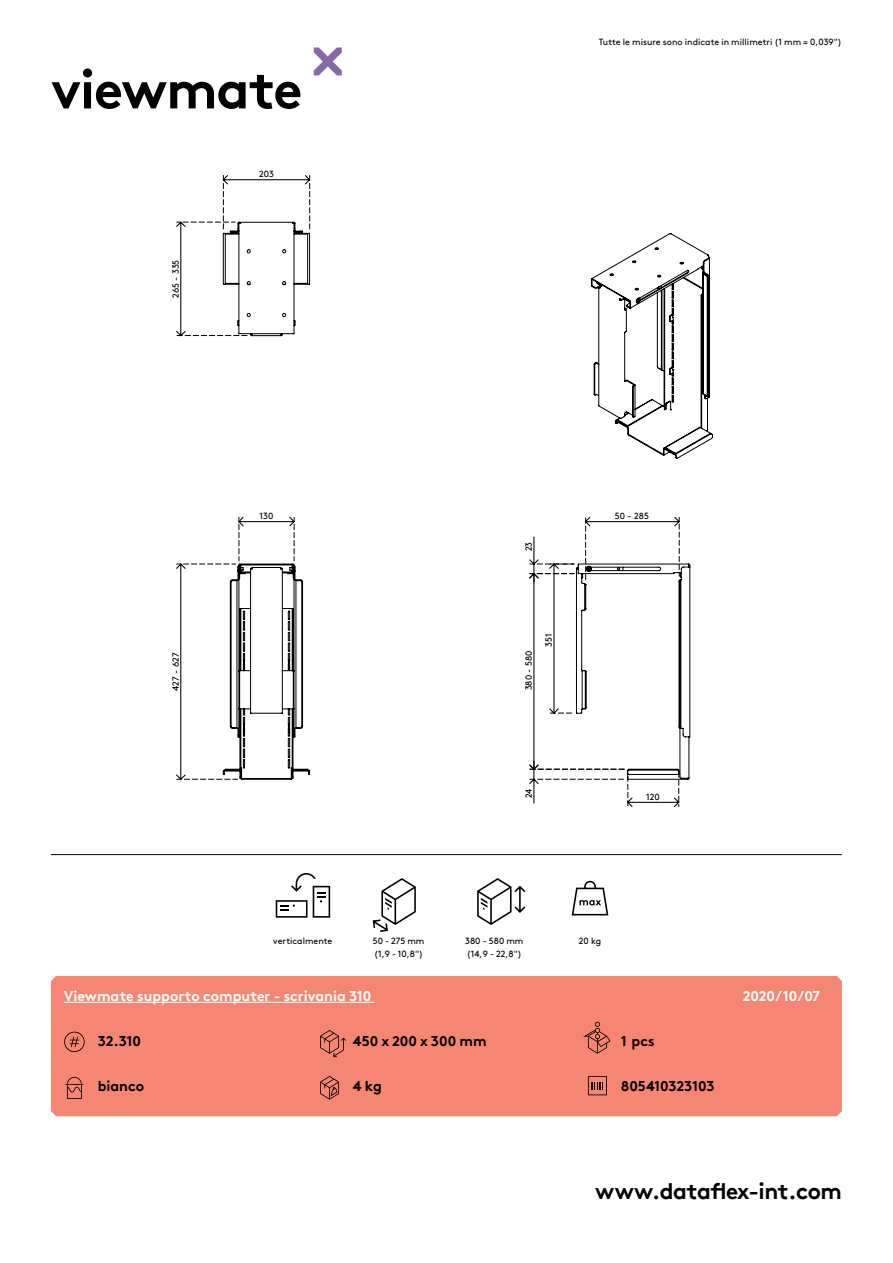
<style>
.page{position:relative;width:893px;height:1263px;background:#fff}
.page>*{position:absolute;margin:0;border:0;box-sizing:border-box;transform-origin:0 0}
.hoofdstuk{font:700 54px "Brown Pro TT";letter-spacing:-.02em;color:#000}
.t1{font:700 22.5px "Brown Pro TT";letter-spacing:-.02em;color:#000}
.t2{font:700 14.25px "Brown Pro TT";color:#fff}
.specificaties{font:700 14.25px "Brown Pro TT";color:#000}
.t3{font:9px/12.8px "Brown";color:#000}
.t4{font:9px "Brown Pro TT Regular Alt";color:#000}
</style>
<div class="page">
<svg style="left:314px;top:47px;width:28px;height:28px"></svg>
<hr style="left:51px;top:854px;width:791px;height:1px;background:#000">
<svg style="left:276px;top:873px;width:54px;height:45px"></svg>
<svg style="left:373px;top:878px;width:43px;height:54px"></svg>
<svg style="left:477px;top:878px;width:48px;height:47px"></svg>
<svg style="left:572px;top:881px;width:36px;height:34px"></svg>
<div style="left:51px;top:976px;width:791px;height:140px;background:#f58674"></div>
<svg style="left:177px;top:516px;width:134px;height:264px"></svg>
<svg style="left:177px;top:175px;width:134px;height:162px"></svg>
<svg style="left:591px;top:233px;width:122px;height:226px"></svg>
<svg style="left:529px;top:516px;width:162px;height:291px"></svg>
<svg style="left:64px;top:1032px;width:21px;height:20px"></svg>
<svg style="left:65px;top:1077px;width:18px;height:22px"></svg>
<svg style="left:320px;top:1030px;width:26px;height:27px"></svg>
<svg style="left:583px;top:1022px;width:27px;height:32px"></svg>
<svg style="left:320px;top:1076px;width:19px;height:24px"></svg>
<svg style="left:588px;top:1076px;width:19px;height:19px"></svg>
<hr style="left:64px;top:1002px;width:311px;height:1px;background:#fff">
<p class="hoofdstuk" style="left:51px;top:46px;width:253px">viewmate</p>
<p class="t4" style="left:169px;top:298px;width:40px;rotate:-90deg">265 - 335</p>
<p class="t4" style="left:259px;top:167px;width:16px">203</p>
<p class="t4" style="left:169px;top:691px;width:39px;rotate:-90deg">427 - 627</p>
<p class="t4" style="left:260px;top:509px;width:15px">130</p>
<p class="t3" style="left:599px;top:34px;width:245px">Tutte le misure sono indicate in millimetri (1 mm = 0,039")</p>
<p class="t4" style="left:522px;top:551px;width:11px;rotate:-90deg">23</p>
<p class="t4" style="left:522px;top:690px;width:41px;rotate:-90deg">380 - 580</p>
<p class="t4" style="left:542px;top:647px;width:15px;rotate:-90deg">351</p>
<p class="t4" style="left:522px;top:798px;width:11px;rotate:-90deg">24</p>
<p class="t4" style="left:615px;top:509px;width:36px">50 - 285</p>
<p class="t4" style="left:646px;top:790px;width:15px">120</p>
<p class="t3" style="left:273px;top:934px;width:61px">verticalmente</p>
<p class="t3" style="left:373px;top:934px;width:53px">50 - 275 mm (1,9 - 10,8")</p>
<p class="t3" style="left:465px;top:934px;width:60px">380 - 580 mm (14,9 - 22,8")</p>
<p class="t3" style="left:579px;top:934px;width:24px">20 kg</p>
<h3 class="t2" style="left:64px;top:985px;width:309px">Viewmate supporto computer - scrivania 310</h3>
<h3 class="t2" style="left:743px;top:985px;width:79px">2020/10/07</h3>
<h3 class="specificaties" style="left:98px;top:1029px;width:45px">32.310</h3>
<p class="specificaties" style="left:98px;top:1074px;width:48px">bianco</p>
<p class="specificaties" style="left:353px;top:1029px;width:135px">450 x 200 x 300 mm</p>
<p class="specificaties" style="left:621px;top:1029px;width:35px">1 pcs</p>
<p class="specificaties" style="left:353px;top:1074px;width:30px">4 kg</p>
<h3 class="specificaties" style="left:621px;top:1074px;width:95px">805410323103</h3>
<h2 class="t1" style="left:595px;top:1173px;width:248px">www.dataflex-int.com</h2>
</div>
